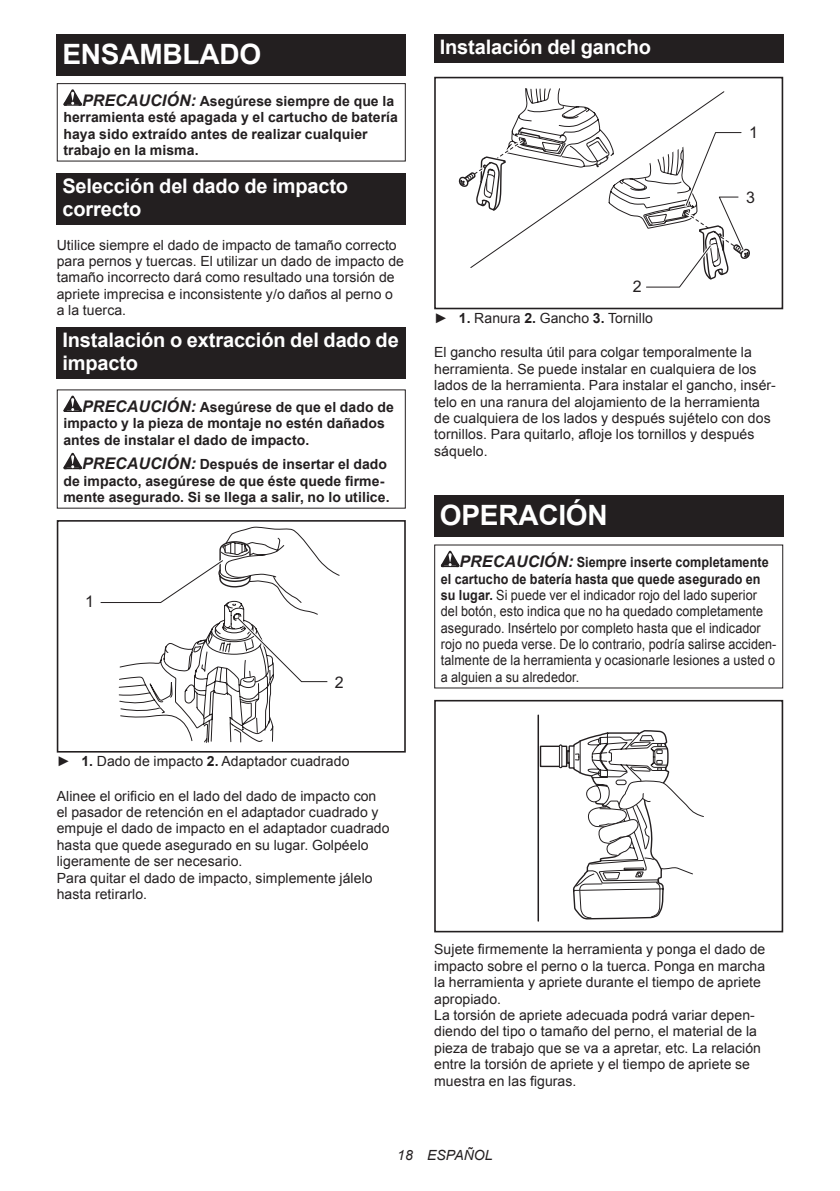
<style>
.page{position:relative;width:840px;height:1191px;background:#fff}
.page>*{position:absolute;margin:0;border:0;box-sizing:border-box;transform-origin:0 0}
.t1{font:700 28px "Arial";letter-spacing:-.01em;color:#fff}
.t2{font:700 20px/23.4px "Arial";letter-spacing:-.01em;color:#fff}
.t3{font:16px "Arial";color:#231f20}
.t4{font:14px/16.4px "Arial";letter-spacing:.005em;color:#231f20}
.t5{font:700 14px/16.4px "Arial";letter-spacing:.005em;color:#231f20}
.t6{font:14px/16.4px "Arial";letter-spacing:.005em;color:#231f20;scale:.9 1}
.t7{font:italic 14px "Arial";letter-spacing:.005em;color:#231f20}
.s1{font-style:italic;font-size:16px}
.s2{font-weight:700}
.s3{font-weight:700;font-style:italic;font-size:16px}
</style>
<div class="page">
<div style="left:57px;top:34px;width:348px;height:41px;background:#231f20"></div>
<svg style="left:63px;top:89px;width:19px;height:17px"></svg>
<div style="left:57px;top:83px;width:348px;height:79px;border:1px solid #231f20"></div>
<div style="left:57px;top:173px;width:348px;height:52px;background:#231f20"></div>
<div style="left:57px;top:326px;width:348px;height:52px;background:#231f20"></div>
<svg style="left:63px;top:395px;width:19px;height:17px"></svg>
<svg style="left:63px;top:453px;width:19px;height:16px"></svg>
<svg style="left:100px;top:526px;width:240px;height:217px"></svg>
<div style="left:57px;top:724px;width:73px;height:28px;background:#fff"></div>
<div style="left:57px;top:520px;width:348px;height:232px;border:2px solid #231f20"></div>
<div style="left:434px;top:34px;width:348px;height:29px;background:#231f20"></div>
<svg style="left:458px;top:88px;width:292px;height:200px"></svg>
<div style="left:434px;top:281px;width:73px;height:28px;background:#fff"></div>
<div style="left:434px;top:77px;width:348px;height:232px;border:2px solid #231f20"></div>
<div style="left:434px;top:495px;width:348px;height:41px;background:#231f20"></div>
<svg style="left:440px;top:551px;width:19px;height:16px"></svg>
<hr style="left:537px;top:715px;width:1px;height:206px;background:#231f20">
<div style="left:539px;top:745px;width:28px;height:22px;background:#fff;border:1px solid #231f20"></div>
<svg style="left:552px;top:730px;width:151px;height:190px"></svg>
<div style="left:434px;top:700px;width:348px;height:232px;border:2px solid #231f20"></div>
<h1 class="t1" style="left:62px;top:35px;width:200px">ENSAMBLADO</h1>
<p class="t5" style="left:63px;top:93px;width:336px;text-indent:19px"><span class="s1">PRECAUCIÓN:</span> Asegúrese siempre de que la herramienta esté apagada y el cartucho de batería haya sido extraído antes de realizar cualquier trabajo en la misma.</p>
<h2 class="t2" style="left:62px;top:175px;width:287px">Selección del dado de impacto correcto</h2>
<p class="t4" style="left:57px;top:237px;width:348px">Utilice siempre el dado de impacto de tamaño correcto para pernos y tuercas. El utilizar un dado de impacto de tamaño incorrecto dará como resultado una torsión de apriete imprecisa e inconsistente y/o daños al perno o a la tuerca.</p>
<h2 class="t2" style="left:62px;top:328px;width:337px">Instalación o extracción del dado de impacto</h2>
<p class="t5" style="left:63px;top:399px;width:331px;text-indent:19px"><span class="s1">PRECAUCIÓN:</span> Asegúrese de que el dado de impacto y la pieza de montaje no estén dañados antes de instalar el dado de impacto.</p>
<p class="t5" style="left:63px;top:456px;width:327px;text-indent:19px"><span class="s1">PRECAUCIÓN:</span> Después de insertar el dado de impacto, asegúrese de que éste quede firme&shy;mente asegurado. Si se llega a salir, no lo utilice.</p>
<p class="t3" style="left:85px;top:591px;width:10px">1</p>
<p class="t3" style="left:334px;top:671px;width:10px">2</p>
<p class="t4" style="left:57px;top:753px;width:294px">► <span class="s2">1.</span> Dado de impacto <span class="s2">2.</span> Adaptador cuadrado</p>
<p class="t4" style="left:57px;top:787px;width:334px">Alinee el orificio en el lado del dado de impacto con el pasador de retención en el adaptador cuadrado y empuje el dado de impacto en el adaptador cuadrado hasta que quede asegurado en su lugar. Golpéelo ligeramente de ser necesario.<br>Para quitar el dado de impacto, simplemente jálelo hasta retirarlo.</p>
<h2 class="t2" style="left:439px;top:36px;width:213px">Instalación del gancho</h2>
<p class="t3" style="left:632px;top:276px;width:10px">2</p>
<p class="t3" style="left:748px;top:122px;width:10px">1</p>
<p class="t3" style="left:745px;top:187px;width:10px">3</p>
<p class="t4" style="left:434px;top:310px;width:220px">► <span class="s2">1.</span> Ranura <span class="s2">2.</span> Gancho <span class="s2">3.</span> Tornillo</p>
<p class="t4" style="left:434px;top:344px;width:343px">El gancho resulta útil para colgar temporalmente la herramienta. Se puede instalar en cualquiera de los lados de la herramienta. Para instalar el gancho, insér&shy;telo en una ranura del alojamiento de la herramienta de cualquiera de los lados y después sujételo con dos tornillos. Para quitarlo, afloje los tornillos y después sáquelo.</p>
<h1 class="t1" style="left:439px;top:496px;width:169px">OPERACIÓN</h1>
<p class="t6" style="left:440px;top:554px;width:374px;text-indent:19px"><span class="s3">PRECAUCIÓN:</span> <span class="s2">Siempre inserte completamente el cartucho de batería hasta que quede asegurado en su lugar.</span> Si puede ver el indicador rojo del lado superior del botón, esto indica que no ha quedado completamente asegurado. Insértelo por completo hasta que el indicador rojo no pueda verse. De lo contrario, podría salirse acciden&shy;talmente de la herramienta y ocasionarle lesiones a usted o a alguien a su alrededor.</p>
<p class="t4" style="left:434px;top:941px;width:332px">Sujete firmemente la herramienta y ponga el dado de impacto sobre el perno o la tuerca. Ponga en marcha la herramienta y apriete durante el tiempo de apriete apropiado.<br>La torsión de apriete adecuada podrá variar depen&shy;diendo del tipo o tamaño del perno, el material de la pieza de trabajo que se va a apretar, etc. La relación entre la torsión de apriete y el tiempo de apriete se muestra en las figuras.</p>
<p class="t7" style="left:397px;top:1146px;width:97px">18 ESPAÑOL</p>
</div>
